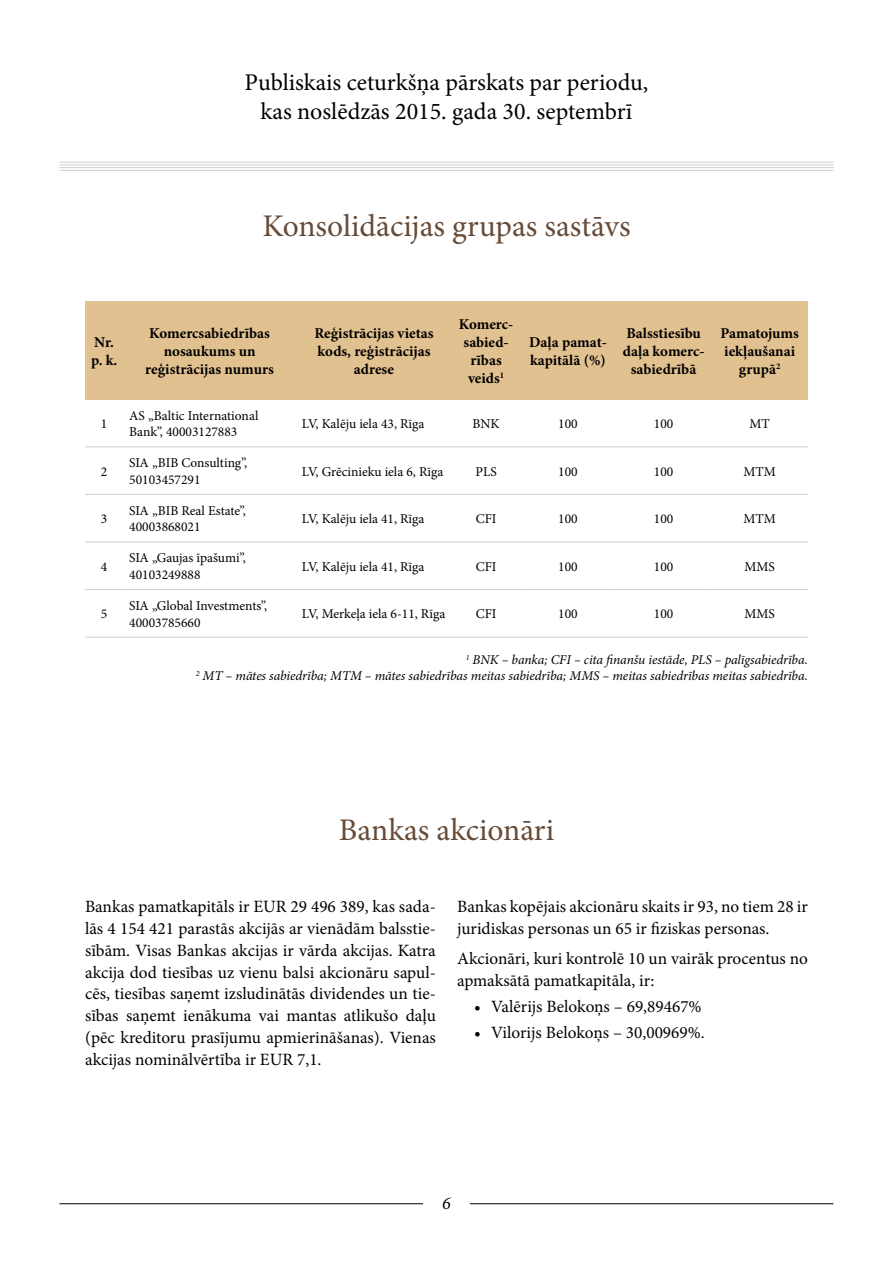
<style>
.page{position:relative;width:893px;height:1263px;background:#fff}
.page>*{position:absolute;margin:0;border:0;box-sizing:border-box;transform-origin:0 0}
.t1{font:31.5px "Minion Pro";color:#674b37}
.t2{font:24px/28.8px "Minion Pro";color:#000;text-align:center}
.t3{font:italic 18px "Minion Pro";color:#000}
.t4{font:17.25px/21.8px "Minion Pro";color:#000}
.t5{font:700 15px/18px "Minion Pro";color:#000;text-align:center}
.t6{font:13.5px/16.5px "Minion Pro";color:#000}
.t7{font:italic 13.5px/15.8px "Minion Pro";letter-spacing:-.005em;color:#000;text-align:right}
</style>
<div class="page">
<hr style="left:60px;top:170px;width:773px;height:1px;background:#ccced0">
<hr style="left:60px;top:167px;width:773px;height:1px;background:#ccced0">
<hr style="left:60px;top:164px;width:773px;height:1px;background:#ccced0">
<hr style="left:60px;top:162px;width:773px;height:1px;background:#ccced0">
<hr style="left:60px;top:1203px;width:773px;height:1px;background:#000">
<div style="left:423px;top:1201px;width:47px;height:5px;background:#fff"></div>
<div style="left:85px;top:301px;width:723px;height:99px;background:#e2c190"></div>
<hr style="left:85px;top:446px;width:38px;height:1px;background:#ccced0">
<hr style="left:123px;top:446px;width:173px;height:1px;background:#ccced0">
<hr style="left:296px;top:446px;width:156px;height:1px;background:#ccced0">
<hr style="left:452px;top:446px;width:68px;height:1px;background:#ccced0">
<hr style="left:520px;top:446px;width:96px;height:1px;background:#ccced0">
<hr style="left:616px;top:446px;width:95px;height:1px;background:#ccced0">
<hr style="left:711px;top:446px;width:97px;height:1px;background:#ccced0">
<hr style="left:85px;top:494px;width:38px;height:1px;background:#ccced0">
<hr style="left:123px;top:494px;width:173px;height:1px;background:#ccced0">
<hr style="left:296px;top:494px;width:156px;height:1px;background:#ccced0">
<hr style="left:452px;top:494px;width:68px;height:1px;background:#ccced0">
<hr style="left:520px;top:494px;width:96px;height:1px;background:#ccced0">
<hr style="left:616px;top:494px;width:95px;height:1px;background:#ccced0">
<hr style="left:711px;top:494px;width:97px;height:1px;background:#ccced0">
<hr style="left:85px;top:542px;width:38px;height:1px;background:#ccced0">
<hr style="left:123px;top:542px;width:173px;height:1px;background:#ccced0">
<hr style="left:296px;top:542px;width:156px;height:1px;background:#ccced0">
<hr style="left:452px;top:542px;width:68px;height:1px;background:#ccced0">
<hr style="left:520px;top:542px;width:96px;height:1px;background:#ccced0">
<hr style="left:616px;top:542px;width:95px;height:1px;background:#ccced0">
<hr style="left:711px;top:542px;width:97px;height:1px;background:#ccced0">
<hr style="left:85px;top:589px;width:38px;height:1px;background:#ccced0">
<hr style="left:123px;top:589px;width:173px;height:1px;background:#ccced0">
<hr style="left:296px;top:589px;width:156px;height:1px;background:#ccced0">
<hr style="left:452px;top:589px;width:68px;height:1px;background:#ccced0">
<hr style="left:520px;top:589px;width:96px;height:1px;background:#ccced0">
<hr style="left:616px;top:589px;width:95px;height:1px;background:#ccced0">
<hr style="left:711px;top:589px;width:97px;height:1px;background:#ccced0">
<hr style="left:85px;top:637px;width:38px;height:1px;background:#ccced0">
<hr style="left:123px;top:637px;width:173px;height:1px;background:#ccced0">
<hr style="left:296px;top:637px;width:156px;height:1px;background:#ccced0">
<hr style="left:452px;top:637px;width:68px;height:1px;background:#ccced0">
<hr style="left:520px;top:637px;width:96px;height:1px;background:#ccced0">
<hr style="left:616px;top:637px;width:95px;height:1px;background:#ccced0">
<hr style="left:711px;top:637px;width:97px;height:1px;background:#ccced0">
<h2 class="t2" style="left:245px;top:68px;width:405px">Publiskais ceturkšņa pārskats par periodu, kas noslēdzās 2015. gada 30. septembrī</h2>
<h1 class="t1" style="left:262px;top:204px;width:370px">Konsolidācijas grupas sastāvs</h1>
<p class="t5" style="left:91px;top:333px;width:28px;text-align:left">Nr. p. k.</p>
<p class="t5" style="left:145px;top:324px;width:130px">Komercsabiedrības nosaukums un reģistrācijas numurs</p>
<p class="t5" style="left:314px;top:324px;width:121px">Reģistrācijas vietas kods, reģistrācijas adrese</p>
<p class="t5" style="left:459px;top:315px;width:56px">Komerc&shy;sabied&shy;rības veids<sup>1</sup></p>
<p class="t5" style="left:529px;top:333px;width:79px;text-align:left">Daļa pamat&shy;kapitālā (%)</p>
<p class="t5" style="left:623px;top:324px;width:83px">Balsstiesību daļa komerc&shy;sabiedrībā</p>
<p class="t5" style="left:720px;top:324px;width:80px">Pamatojums iekļaušanai grupā<sup>2</sup></p>
<p class="t6" style="left:101px;top:415px;width:8px">1</p>
<p class="t6" style="left:129px;top:407px;width:131px">AS „Baltic International<br>Bank”, 40003127883</p>
<p class="t6" style="left:302px;top:415px;width:124px">LV, Kalēju iela 43, Rīga</p>
<p class="t6" style="left:473px;top:415px;width:28px">BNK</p>
<p class="t6" style="left:558px;top:415px;width:21px">100</p>
<p class="t6" style="left:654px;top:415px;width:21px">100</p>
<p class="t6" style="left:750px;top:415px;width:22px">MT</p>
<p class="t6" style="left:101px;top:463px;width:8px">2</p>
<p class="t6" style="left:129px;top:455px;width:120px">SIA „BIB Consulting”,<br>50103457291</p>
<p class="t6" style="left:302px;top:463px;width:143px">LV, Grēcinieku iela 6, Rīga</p>
<p class="t6" style="left:476px;top:463px;width:23px">PLS</p>
<p class="t6" style="left:558px;top:463px;width:21px">100</p>
<p class="t6" style="left:654px;top:463px;width:21px">100</p>
<p class="t6" style="left:744px;top:463px;width:34px">MTM</p>
<p class="t6" style="left:101px;top:511px;width:8px">3</p>
<p class="t6" style="left:129px;top:502px;width:118px">SIA „BIB Real Estate”,<br>40003868021</p>
<p class="t6" style="left:302px;top:511px;width:124px">LV, Kalēju iela 41, Rīga</p>
<p class="t6" style="left:476px;top:511px;width:22px">CFI</p>
<p class="t6" style="left:558px;top:511px;width:21px">100</p>
<p class="t6" style="left:654px;top:511px;width:21px">100</p>
<p class="t6" style="left:744px;top:511px;width:34px">MTM</p>
<p class="t6" style="left:101px;top:558px;width:8px">4</p>
<p class="t6" style="left:129px;top:550px;width:118px">SIA „Gaujas īpašumi”,<br>40103249888</p>
<p class="t6" style="left:302px;top:558px;width:124px">LV, Kalēju iela 41, Rīga</p>
<p class="t6" style="left:476px;top:558px;width:22px">CFI</p>
<p class="t6" style="left:558px;top:558px;width:21px">100</p>
<p class="t6" style="left:654px;top:558px;width:21px">100</p>
<p class="t6" style="left:744px;top:558px;width:32px">MMS</p>
<p class="t6" style="left:101px;top:606px;width:8px">5</p>
<p class="t6" style="left:129px;top:597px;width:139px">SIA „Global Investments”,<br>40003785660</p>
<p class="t6" style="left:302px;top:606px;width:145px">LV, Merkeļa iela 6-11, Rīga</p>
<p class="t6" style="left:476px;top:606px;width:22px">CFI</p>
<p class="t6" style="left:558px;top:606px;width:21px">100</p>
<p class="t6" style="left:654px;top:606px;width:21px">100</p>
<p class="t6" style="left:744px;top:606px;width:32px">MMS</p>
<p class="t7" style="left:196px;top:652px;width:614px"><sup>1</sup> BNK – banka; CFI – cita finanšu iestāde, PLS – palīgsabiedrība.<br><sup>2</sup> MT – mātes sabiedrība; MTM – mātes sabiedrības meitas sabiedrība; MMS – meitas sabiedrības meitas sabiedrība.</p>
<h1 class="t1" style="left:339px;top:808px;width:217px">Bankas akcionāri</h1>
<p class="t4" style="left:85px;top:896px;width:352px;text-align:justify">Вankas pamatkapitāls ir EUR 29 496 389, kas sada&shy;lās 4 154 421 parastās akcijās ar vienādām balsstie&shy;sībām. Visas Bankas akcijas ir vārda akcijas. Katra akcija dod tiesības uz vienu balsi akcionāru sapul&shy;cēs, tiesības saņemt izsludinātās dividendes un tie&shy;sības saņemt ienākuma vai mantas atlikušo daļu (pēc kreditoru prasījumu apmierināšanas). Vienas akcijas nominālvērtība ir EUR 7,1.</p>
<p class="t4" style="left:457px;top:896px;width:352px">Bankas kopējais akcionāru skaits ir 93, no tiem 28 ir juridiskas personas un 65 ir fiziskas personas.</p>
<p class="t4" style="left:457px;top:948px;width:352px">Akcionāri, kuri kontrolē 10 un vairāk procentus no apmaksātā pamatkapitāla, ir:</p>
<p class="t4" style="left:474px;top:996px;width:229px">• Valērijs Belokoņs – 69,89467%</p>
<p class="t4" style="left:474px;top:1022px;width:232px">• Vilorijs Belokoņs – 30,00969%.</p>
<p class="t3" style="left:442px;top:1190px;width:10px">6</p>
</div>
